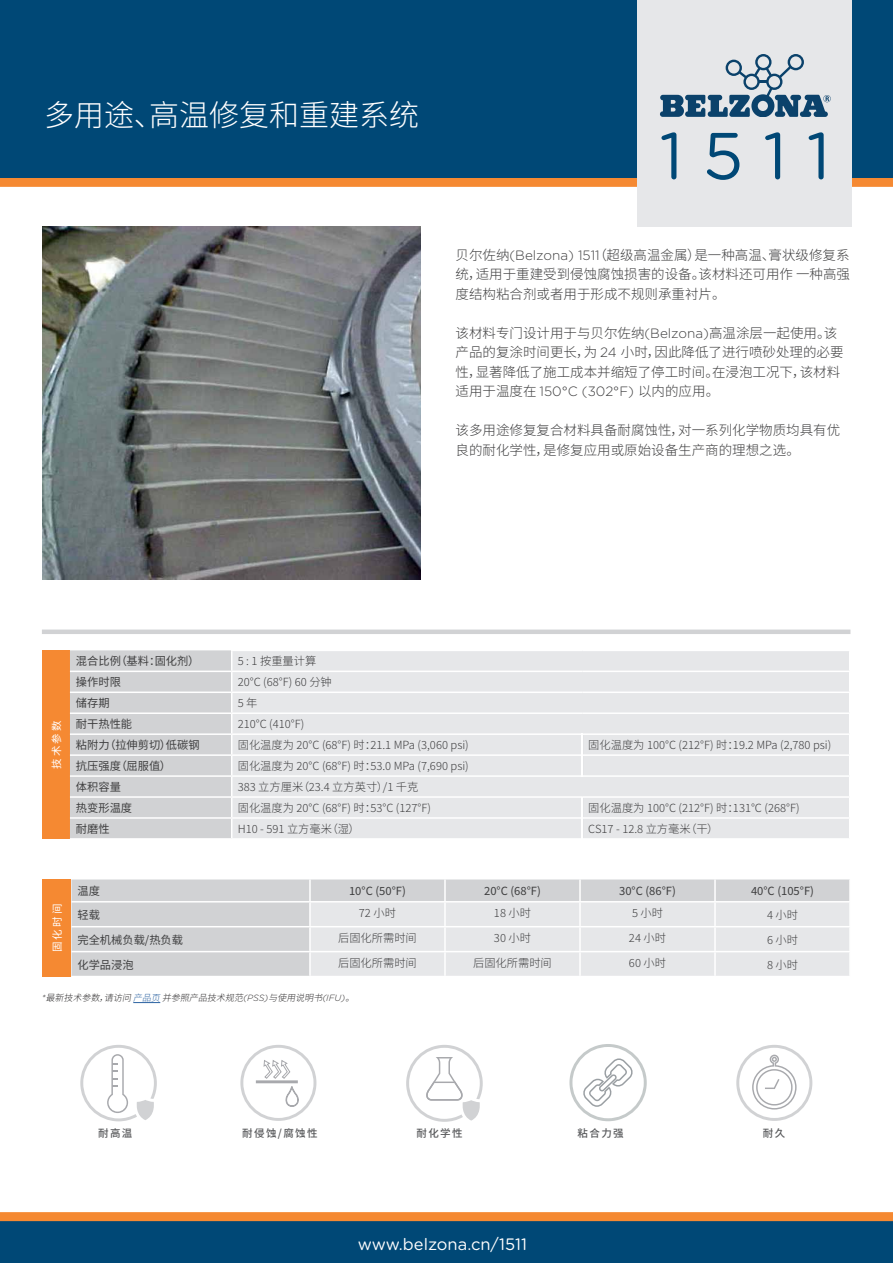
<style>
.page{position:relative;width:893px;height:1263px;background:#fff}
.page>*{position:absolute;margin:0;border:0;box-sizing:border-box;transform-origin:0 0}
.t1{font:66px "Gotham Rounded";color:#004876}
.t2{font:300 30px "Source Han Sans CN";color:#fff}
.t3{font:16.5px "Gotham Rounded";color:#fff}
.t4{font:300 13.5px/19.5px "Source Han Sans CN";color:#3e3e3f}
.t5{font:300 11.25px "Source Han Sans CN";color:#3e3e3f}
.t6{font:11.25px "Source Han Sans CN";color:#3e3e3f}
.t7{font:500 10.5px "Source Han Sans CN";letter-spacing:.13em;color:#57585a}
.t8{font:10.5px "Source Han Sans CN";letter-spacing:.2em;color:#fff}
.t9{font:italic 300 9px "Source Han Sans CN";color:#312f30}
.s1{font-family:"Gotham Rounded"}
.s2{color:#2b62a1}
</style>
<div class="page">
<svg style="left:569px;top:1044px;width:78px;height:77px"></svg>
<div style="left:0;top:178px;width:893px;height:9px;background:#f58932"></div>
<div style="left:0;top:0;width:893px;height:178px;background:#004876"></div>
<div style="left:0;top:1220px;width:893px;height:43px;background:#004876"></div>
<svg style="left:133px;top:1002px;width:27px;height:1px"></svg>
<div style="left:42px;top:629px;width:808px;height:5px;background:#d1d2d4"></div>
<div style="left:638px;top:0;width:214px;height:226px;background:#e6e7e9"></div>
<svg style="left:660px;top:54px;width:170px;height:63px"></svg>
<div style="left:0;top:1212px;width:893px;height:9px;background:#f58932"></div>
<img style="left:43px;top:226px;width:378px;height:354px">
<svg style="left:406px;top:1045px;width:77px;height:77px"></svg>
<svg style="left:240px;top:1045px;width:76px;height:76px"></svg>
<svg style="left:80px;top:1045px;width:77px;height:76px"></svg>
<svg style="left:736px;top:1045px;width:76px;height:76px"></svg>
<div style="left:43px;top:879px;width:28px;height:97px;background:#f58932"></div>
<div style="left:71px;top:879px;width:778px;height:97px;background:#d1d2d4"></div>
<div style="left:311px;top:902px;width:538px;height:74px;background:#e6e7e9"></div>
<hr style="left:714px;top:879px;width:2px;height:22px;background:#fff">
<hr style="left:71px;top:901px;width:239px;height:1px;background:#fff">
<hr style="left:580px;top:901px;width:135px;height:1px;background:#fff">
<hr style="left:715px;top:901px;width:136px;height:1px;background:#fff">
<hr style="left:580px;top:926px;width:135px;height:1px;background:#fff">
<hr style="left:715px;top:926px;width:136px;height:1px;background:#fff">
<hr style="left:580px;top:951px;width:135px;height:1px;background:#fff">
<hr style="left:715px;top:951px;width:136px;height:1px;background:#fff">
<hr style="left:714px;top:902px;width:2px;height:24px;background:#fff">
<hr style="left:714px;top:927px;width:2px;height:24px;background:#fff">
<hr style="left:714px;top:952px;width:2px;height:24px;background:#fff">
<hr style="left:71px;top:926px;width:239px;height:1px;background:#fff">
<hr style="left:309px;top:879px;width:2px;height:22px;background:#fff">
<hr style="left:444px;top:879px;width:2px;height:22px;background:#fff">
<hr style="left:579px;top:879px;width:2px;height:22px;background:#fff">
<hr style="left:310px;top:901px;width:135px;height:1px;background:#fff">
<hr style="left:309px;top:902px;width:2px;height:24px;background:#fff">
<hr style="left:445px;top:901px;width:135px;height:1px;background:#fff">
<hr style="left:444px;top:902px;width:2px;height:24px;background:#fff">
<hr style="left:579px;top:902px;width:2px;height:24px;background:#fff">
<hr style="left:310px;top:926px;width:135px;height:1px;background:#fff">
<hr style="left:309px;top:927px;width:2px;height:24px;background:#fff">
<hr style="left:445px;top:926px;width:135px;height:1px;background:#fff">
<hr style="left:444px;top:927px;width:2px;height:24px;background:#fff">
<hr style="left:579px;top:927px;width:2px;height:24px;background:#fff">
<hr style="left:71px;top:951px;width:239px;height:1px;background:#fff">
<hr style="left:310px;top:951px;width:135px;height:1px;background:#fff">
<hr style="left:309px;top:952px;width:2px;height:24px;background:#fff">
<hr style="left:445px;top:951px;width:135px;height:1px;background:#fff">
<hr style="left:444px;top:952px;width:2px;height:24px;background:#fff">
<hr style="left:579px;top:952px;width:2px;height:24px;background:#fff">
<div style="left:43px;top:650px;width:27px;height:189px;background:#f58932"></div>
<div style="left:232px;top:651px;width:617px;height:187px;background:#e6e7e9"></div>
<hr style="left:232px;top:671px;width:350px;height:1px;background:#fff">
<hr style="left:582px;top:671px;width:268px;height:1px;background:#fff">
<hr style="left:232px;top:691px;width:350px;height:2px;background:#fff">
<hr style="left:582px;top:691px;width:268px;height:2px;background:#fff">
<hr style="left:232px;top:712px;width:350px;height:2px;background:#fff">
<hr style="left:582px;top:712px;width:268px;height:2px;background:#fff">
<hr style="left:232px;top:733px;width:350px;height:2px;background:#fff">
<hr style="left:582px;top:733px;width:268px;height:2px;background:#fff">
<hr style="left:232px;top:754px;width:350px;height:2px;background:#fff">
<hr style="left:582px;top:754px;width:268px;height:2px;background:#fff">
<hr style="left:232px;top:775px;width:350px;height:2px;background:#fff">
<hr style="left:582px;top:775px;width:268px;height:2px;background:#fff">
<hr style="left:232px;top:796px;width:350px;height:2px;background:#fff">
<hr style="left:582px;top:796px;width:268px;height:2px;background:#fff">
<hr style="left:232px;top:817px;width:350px;height:2px;background:#fff">
<hr style="left:582px;top:817px;width:268px;height:2px;background:#fff">
<svg style="left:70px;top:650px;width:162px;height:188px;background:#d4d5d7"></svg>
<hr style="left:581px;top:733px;width:2px;height:44px;background:#fff">
<hr style="left:581px;top:798px;width:2px;height:43px;background:#fff">
<h2 class="t2" style="left:44px;top:99px;width:376px">多用途、高温修复和重建系统</h2>
<h1 class="t1" style="left:659px;top:110px;width:172px">1511</h1>
<p class="t4" style="left:455px;top:245px;width:396px;text-align:justify">贝尔佐纳<span class="s1">(Belzona) 1511</span>（超级高温金属）是一种高温、膏状级修复系统，适用于重建受到侵蚀腐蚀损害的设备。该材料还可用作 一种高强度结构粘合剂或者用于形成不规则承重衬片。</p>
<p class="t4" style="left:455px;top:323px;width:390px">该材料专门设计用于与贝尔佐纳<span class="s1">(Belzona)</span>高温涂层一起使用。该产品的复涂时间更长，为 <span class="s1">24</span> 小时，因此降低了进行喷砂处理的必要性，显著降低了施工成本并缩短了停工时间。在浸泡工况下，该材料适用于温度在 <span class="s1">150°C (302°F)</span> 以内的应用。</p>
<p class="t4" style="left:455px;top:421px;width:386px">该多用途修复复合材料具备耐腐蚀性，对一系列化学物质均具有优良的耐化学性，是修复应用或原始设备生产商的理想之选。</p>
<p class="t8" style="left:51px;top:769px;width:50px;rotate:-90deg">技术参数</p>
<p class="t6" style="left:76px;top:655px;width:125px">混合比例（基料：固化剂）</p>
<p class="t5" style="left:238px;top:655px;width:80px">5 : 1 按重量计算</p>
<p class="t6" style="left:76px;top:676px;width:47px">操作时限</p>
<p class="t5" style="left:238px;top:676px;width:96px">20°C (68°F) 60 分钟</p>
<p class="t6" style="left:76px;top:697px;width:35px">储存期</p>
<p class="t5" style="left:238px;top:697px;width:21px">5 年</p>
<p class="t6" style="left:76px;top:718px;width:58px">耐干热性能</p>
<p class="t5" style="left:238px;top:718px;width:68px">210°C (410°F)</p>
<p class="t6" style="left:76px;top:739px;width:125px">粘附力（拉伸剪切）低碳钢</p>
<p class="t5" style="left:238px;top:739px;width:233px">固化温度为 20°C (68°F) 时：21.1 MPa (3,060 psi)</p>
<p class="t5" style="left:588px;top:739px;width:245px">固化温度为 100°C (212°F) 时：19.2 MPa (2,780 psi)</p>
<p class="t6" style="left:76px;top:760px;width:97px">抗压强度（屈服值）</p>
<p class="t5" style="left:238px;top:760px;width:233px">固化温度为 20°C (68°F) 时：53.0 MPa (7,690 psi)</p>
<p class="t6" style="left:76px;top:780px;width:47px">体积容量</p>
<p class="t5" style="left:238px;top:780px;width:182px">383 立方厘米（23.4 立方英寸）/1 千克</p>
<p class="t6" style="left:76px;top:801px;width:58px">热变形温度</p>
<p class="t5" style="left:238px;top:801px;width:195px">固化温度为 20°C (68°F) 时：53°C (127°F)</p>
<p class="t5" style="left:588px;top:801px;width:213px">固化温度为 100°C (212°F) 时：131°C (268°F)</p>
<p class="t6" style="left:76px;top:822px;width:35px">耐磨性</p>
<p class="t5" style="left:238px;top:822px;width:124px">H10 - 591 立方毫米（湿）</p>
<p class="t5" style="left:588px;top:822px;width:132px">CS17 - 12.8 立方毫米（干）</p>
<p class="t8" style="left:51px;top:952px;width:50px;rotate:-90deg">固化时间</p>
<p class="t6" style="left:77px;top:885px;width:24px">温度</p>
<p class="t6" style="left:349px;top:885px;width:58px">10°C (50°F)</p>
<p class="t6" style="left:484px;top:885px;width:58px">20°C (68°F)</p>
<p class="t6" style="left:619px;top:885px;width:58px">30°C (86°F)</p>
<p class="t6" style="left:751px;top:885px;width:65px">40°C (105°F)</p>
<p class="t6" style="left:77px;top:908px;width:24px">轻载</p>
<p class="t5" style="left:359px;top:906px;width:39px">72 小时</p>
<p class="t5" style="left:494px;top:906px;width:39px">18 小时</p>
<p class="t5" style="left:632px;top:906px;width:33px">5 小时</p>
<p class="t5" style="left:767px;top:908px;width:33px">4 小时</p>
<p class="t6" style="left:77px;top:933px;width:107px">完全机械负载/热负载</p>
<p class="t5" style="left:338px;top:931px;width:80px">后固化所需时间</p>
<p class="t5" style="left:494px;top:931px;width:39px">30 小时</p>
<p class="t5" style="left:629px;top:931px;width:39px">24 小时</p>
<p class="t5" style="left:767px;top:933px;width:33px">6 小时</p>
<p class="t6" style="left:77px;top:958px;width:58px">化学品浸泡</p>
<p class="t5" style="left:338px;top:956px;width:80px">后固化所需时间</p>
<p class="t5" style="left:473px;top:956px;width:80px">后固化所需时间</p>
<p class="t5" style="left:629px;top:956px;width:39px">60 小时</p>
<p class="t5" style="left:767px;top:958px;width:33px">8 小时</p>
<p class="t9" style="left:42px;top:993px;width:318px"><span class="s1">*</span> 最新技术参数，请访问 <span class="s2">产品页</span> 并参照产品技术规范<span class="s1">(PSS)</span> 与使用说明书<span class="s1">(I F U)</span> 。</p>
<p class="t7" style="left:98px;top:1127px;width:36px">耐高温</p>
<p class="t7" style="left:242px;top:1127px;width:77px">耐侵蚀/腐蚀性</p>
<p class="t7" style="left:416px;top:1127px;width:48px">耐化学性</p>
<p class="t7" style="left:578px;top:1127px;width:48px">粘合力强</p>
<p class="t7" style="left:763px;top:1127px;width:24px">耐久</p>
<h3 class="t3" style="left:358px;top:1232px;width:171px">www.belzona.cn/1511</h3>
</div>
